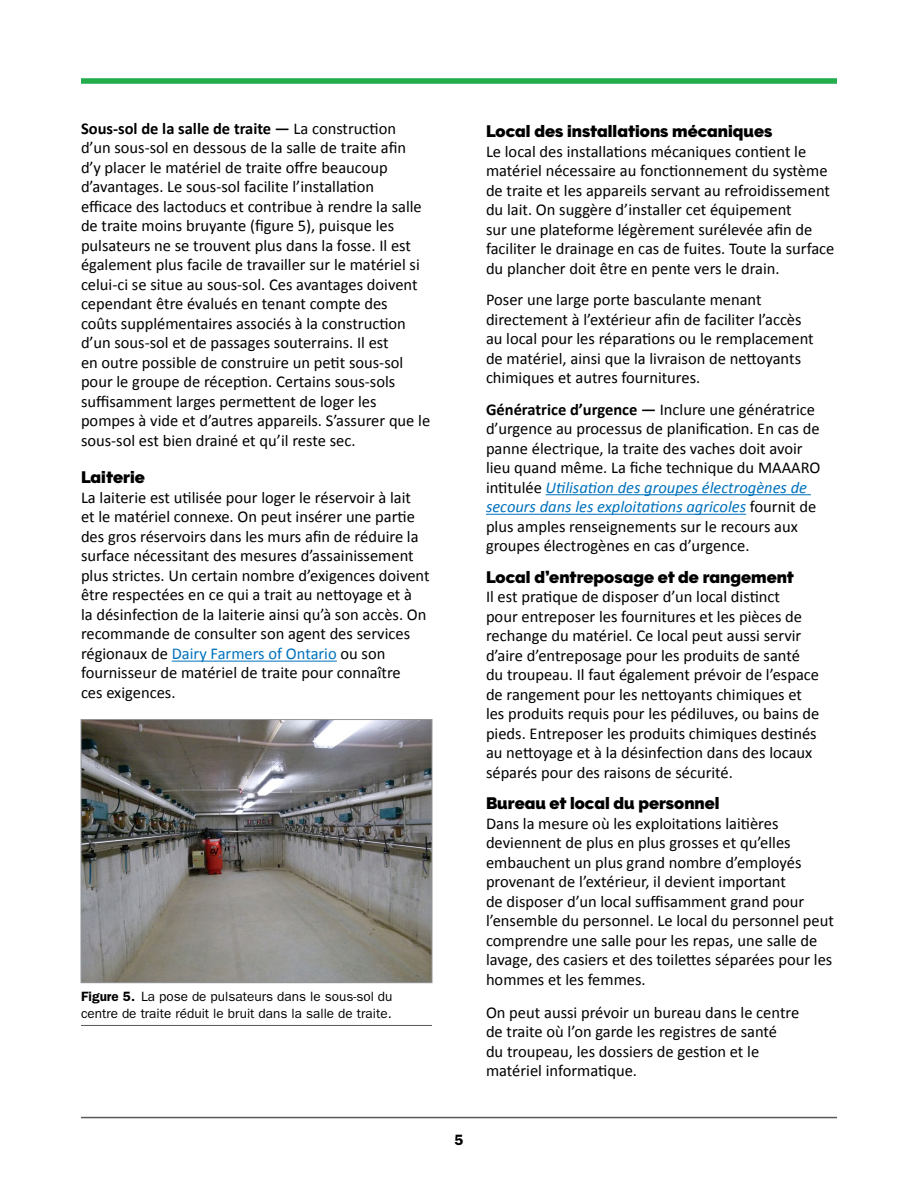
<style>
.page{position:relative;width:918px;height:1188px;background:#fff}
.page>*{position:absolute;margin:0;border:0;box-sizing:border-box;transform-origin:0 0}
.BT{font:16.5px/19.5px "Calibri";color:#000}
.Heading_6_Run-In_-_C{font:16.5px/19.5px "Calibri";color:#000}
.Heading_2{font:900 16.5px "Raleway";color:#000}
.t1{font:600 15px "ITC Franklin Gothic Std";color:#000}
.Figure_caption_w_rul{font:13.5px/16.5px "ITC Franklin Gothic Std";color:#000}
.s1{font-weight:700}
.s2{color:#0072bc}
.s3{font-weight:600}
.s4{font-style:italic;color:#0072bc}
</style>
<div class="page">
<hr style="left:81px;top:79px;width:756px;height:4px;background:#23ae49">
<hr style="left:81px;top:1117px;width:756px;height:1px;background:#58595b">
<hr style="left:172px;top:661px;width:165px;height:1px;background:#0072bc">
<hr style="left:81px;top:1025px;width:351px;height:1px;background:#58595b">
<img style="left:83px;top:721px;width:347px;height:260px">
<div style="left:81px;top:719px;width:351px;height:264px;border:1px solid #939598"></div>
<hr style="left:546px;top:494px;width:265px;height:1px;background:#0072bc">
<hr style="left:486px;top:514px;width:260px;height:1px;background:#0072bc">
<p class="Heading_6_Run-In_-_C" style="left:81px;top:119px;width:351px"><span class="s1">Sous-sol de la salle de traite —</span> La construction<br>d’un sous-sol en dessous de la salle de traite afin<br>d’y placer le matériel de traite offre beaucoup d’avantages. Le sous-sol facilite l’installation<br>efficace des lactoducs et contribue à rendre la salle de traite moins bruyante (figure 5), puisque les pulsateurs ne se trouvent plus dans la fosse. Il est également plus facile de travailler sur le matériel si celui-ci se situe au sous-sol. Ces avantages doivent cependant être évalués en tenant compte des<br>coûts supplémentaires associés à la construction d’un sous-sol et de passages souterrains. Il est<br>en outre possible de construire un petit sous-sol pour le groupe de réception. Certains sous-sols suffisamment larges permettent de loger les pompes à vide et d’autres appareils. S’assurer que le sous-sol est bien drainé et qu’il reste sec.</p>
<h3 class="Heading_2" style="left:81px;top:468px;width:65px">Laiterie</h3>
<p class="BT" style="left:81px;top:488px;width:350px">La laiterie est utilisée pour loger le réservoir à lait<br>et le matériel connexe. On peut insérer une partie des gros réservoirs dans les murs afin de réduire la surface nécessitant des mesures d’assainissement plus strictes. Un certain nombre d’exigences doivent être respectées en ce qui a trait au nettoyage et à<br>la désinfection de la laiterie ainsi qu’à son accès. On recommande de consulter son agent des services régionaux de <span class="s2">Dairy Farmers of Ontario</span> ou son fournisseur de matériel de traite pour connaître<br>ces exigences.</p>
<p class="Figure_caption_w_rul" style="left:81px;top:988px;width:313px"><span class="s3">Figure 5.</span> La pose de pulsateurs dans le sous-sol du centre de traite réduit le bruit dans la salle de traite.</p>
<p class="t1" style="left:455px;top:1131px;width:10px">5</p>
<h3 class="Heading_2" style="left:486px;top:122px;width:288px">Local des installations mécaniques</h3>
<p class="BT" style="left:486px;top:141px;width:350px">Le local des installations mécaniques contient le matériel nécessaire au fonctionnement du système de traite et les appareils servant au refroidissement du lait. On suggère d’installer cet équipement<br>sur une plateforme légèrement surélevée afin de faciliter le drainage en cas de fuites. Toute la surface du plancher doit être en pente vers le drain.</p>
<p class="BT" style="left:486px;top:290px;width:329px">Poser une large porte basculante menant directement à l’extérieur afin de faciliter l’accès au local pour les réparations ou le remplacement de matériel, ainsi que la livraison de nettoyants chimiques et autres fournitures.</p>
<p class="Heading_6_Run-In_-_C" style="left:486px;top:399px;width:336px"><span class="s1">Génératrice d’urgence —</span> Inclure une génératrice d’urgence au processus de planification. En cas de panne électrique, la traite des vaches doit avoir lieu quand même. La fiche technique du MAAARO intitulée <span class="s4">Utilisation des groupes électrogènes de secours dans les exploitations agricoles</span> fournit de plus amples renseignements sur le recours aux groupes électrogènes en cas d’urgence.</p>
<h3 class="Heading_2" style="left:486px;top:567px;width:310px">Local d’entreposage et de rangement</h3>
<p class="BT" style="left:486px;top:587px;width:335px">Il est pratique de disposer d’un local distinct<br>pour entreposer les fournitures et les pièces de rechange du matériel. Ce local peut aussi servir d’aire d’entreposage pour les produits de santé du troupeau. Il faut également prévoir de l’espace de rangement pour les nettoyants chimiques et les produits requis pour les pédiluves, ou bains de pieds. Entreposer les produits chimiques destinés au nettoyage et à la désinfection dans des locaux séparés pour des raisons de sécurité.</p>
<h3 class="Heading_2" style="left:486px;top:794px;width:235px">Bureau et local du personnel</h3>
<p class="BT" style="left:486px;top:813px;width:349px">Dans la mesure où les exploitations laitières deviennent de plus en plus grosses et qu’elles embauchent un plus grand nombre d’employés provenant de l’extérieur, il devient important<br>de disposer d’un local suffisamment grand pour l’ensemble du personnel. Le local du personnel peut comprendre une salle pour les repas, une salle de lavage, des casiers et des toilettes séparées pour les hommes et les femmes.</p>
<p class="BT" style="left:486px;top:1002px;width:315px">On peut aussi prévoir un bureau dans le centre de traite où l’on garde les registres de santé<br>du troupeau, les dossiers de gestion et le matériel informatique.</p>
</div>
